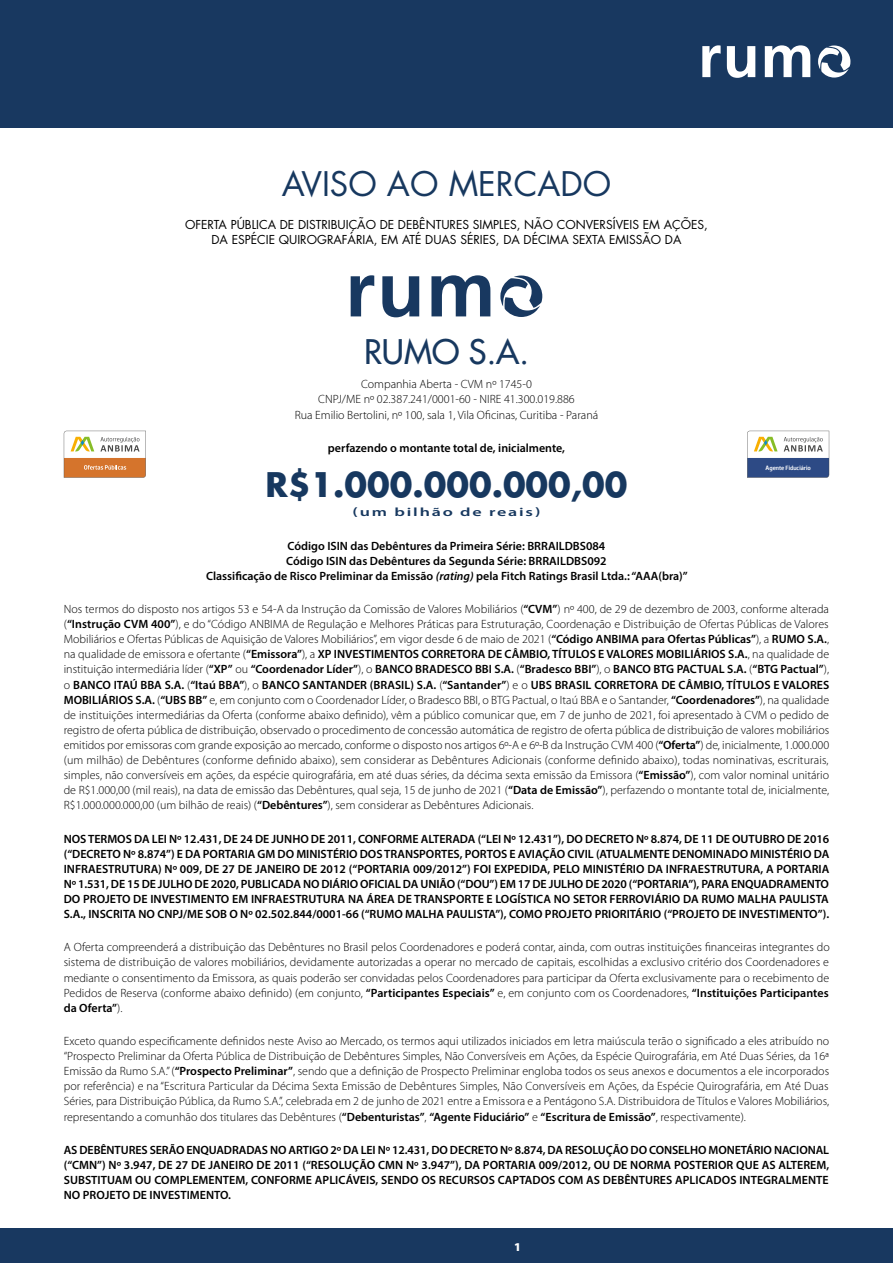
<style>
.page{position:relative;width:893px;height:1263px;background:#fff}
.page>*{position:absolute;margin:0;border:0;box-sizing:border-box;transform-origin:0 0}
.t1{font:700 33px "Futura";color:#17385f}
.t2{font:33px "Futura";color:#17385f}
.t3{font:33px "Futura";color:#17385f}
.t4{font:300 12px/15.1px "Myriad Pro";color:#000;text-align:justify}
.t5{font:600 12px/15.1px "Myriad Pro";color:#000;text-align:justify}
.t6{font:12px/15.1px "Futura";color:#000;text-align:center}
.t7{font:600 12px "Myriad Pro";letter-spacing:.1em;color:#17385f;scale:1.5 1}
.t8{font:900 12px "Myriad Pro";color:#fff}
.t9{font:500 6.15px "Dobra W04";color:#fff}
.s1{font-style:italic}
.s2{font-weight:600}
</style>
<div class="page">
<div style="left:0;top:0;width:893px;height:128px;background:#183860"></div>
<div style="left:0;top:1229px;width:893px;height:34px;background:#183860"></div>
<svg style="left:702px;top:45px;width:19px;height:32px"></svg>
<svg style="left:727px;top:46px;width:28px;height:32px"></svg>
<svg style="left:765px;top:45px;width:45px;height:32px"></svg>
<svg style="left:818px;top:46px;width:32px;height:32px"></svg>
<svg style="left:351px;top:275px;width:23px;height:41px"></svg>
<svg style="left:382px;top:276px;width:37px;height:41px"></svg>
<svg style="left:431px;top:275px;width:59px;height:41px"></svg>
<svg style="left:500px;top:275px;width:42px;height:42px"></svg>
<svg style="left:64px;top:431px;width:82px;height:47px"></svg>
<svg style="left:747px;top:431px;width:82px;height:47px"></svg>
<h1 class="t2" style="left:282px;top:161px;width:331px">AVISO AO MERCADO</h1>
<p class="t6" style="left:185px;top:217px;width:524px">OFERTA PÚBLICA DE DISTRIBUIÇÃO DE DEBÊNTURES SIMPLES, NÃO CONVERSÍVEIS EM AÇÕES,<br>DA ESPÉCIE QUIROGRAFÁRIA, EM ATÉ DUAS SÉRIES, DA DÉCIMA SEXTA EMISSÃO DA</p>
<h1 class="t3" style="left:364px;top:330px;width:166px">RUMO S.A.</h1>
<p class="t4" style="left:295px;top:377px;width:305px;text-align:center">Companhia Aberta - CVM nº 1745-0<br>CNPJ/ME nº 02.387.241/0001-60 - NIRE 41.300.019.886<br>Rua Emilio Bertolini, nº 100, sala 1, Vila Ofcinas, Curitiba - Paraná</p>
<p class="t5" style="left:328px;top:440px;width:239px">perfazendo o montante total de, inicialmente,</p>
<h1 class="t1" style="left:265px;top:461px;width:364px">R$1.000.000.000,00</h1>
<p class="t9" style="left:765px;top:464px;width:47px">Agente Fiduciário</p>
<p class="t7" style="left:352px;top:505px;width:127px">(um bilhão de reais)</p>
<p class="t5" style="left:288px;top:538px;width:319px">Código ISIN das Debêntures da Primeira Série: BRRAILDBS084</p>
<p class="t5" style="left:286px;top:553px;width:322px">Código ISIN das Debêntures da Segunda Série: BRRAILDBS092</p>
<p class="t5" style="left:206px;top:568px;width:483px">Classifcação de Risco Preliminar da Emissão <span class="s1">(rating)</span> pela Fitch Ratings Brasil Ltda.: “AAA(bra)”</p>
<p class="t4" style="left:64px;top:601px;width:767px">Nos termos do disposto nos artigos 53 e 54-A da Instrução da Comissão de Valores Mobiliários (<span class="s2">“CVM”</span>) nº 400, de 29 de dezembro de 2003, conforme alterada (<span class="s2">“Instrução CVM 400”</span>), e do “Código ANBIMA de Regulação e Melhores Práticas para Estruturação, Coordenação e Distribuição de Ofertas Públicas de Valores Mobiliários e Ofertas Públicas de Aquisição de Valores Mobiliários”, em vigor desde 6 de maio de 2021 (<span class="s2">“Código ANBIMA para Ofertas Públicas”</span>), a <span class="s2">RUMO S.A.</span>, na qualidade de emissora e ofertante (<span class="s2">“Emissora”</span>), a <span class="s2">XP INVESTIMENTOS CORRETORA DE CÂMBIO, TÍTULOS E VALORES MOBILIÁRIOS S.A.</span>, na qualidade de instituição intermediária líder (<span class="s2">“XP”</span> ou <span class="s2">“Coordenador Líder”</span>), o <span class="s2">BANCO BRADESCO BBI S.A.</span> (<span class="s2">“Bradesco BBI”</span>), o <span class="s2">BANCO BTG PACTUAL S.A.</span> (<span class="s2">“BTG Pactual”</span>),</p>
<p class="t4" style="left:64px;top:677px;width:767px">o <span class="s2">BANCO ITAÚ BBA S.A.</span> (<span class="s2">“Itaú BBA”</span>), o <span class="s2">BANCO SANTANDER (BRASIL) S.A.</span> (<span class="s2">“Santander”</span>) e o <span class="s2">UBS BRASIL CORRETORA DE CÂMBIO, TÍTULOS E VALORES MOBILIÁRIOS S.A.</span> (<span class="s2">“UBS BB”</span> e, em conjunto com o Coordenador Líder, o Bradesco BBI, o BTG Pactual, o Itaú BBA e o Santander, <span class="s2">“Coordenadores”</span>), na qualidade de instituições intermediárias da Oferta (conforme abaixo defnido), vêm a público comunicar que, em 7 de junho de 2021, foi apresentado à CVM o pedido de registro de oferta pública de distribuição, observado o procedimento de concessão automática de registro de oferta pública de distribuição de valores mobiliários emitidos por emissoras com grande exposição ao mercado, conforme o disposto nos artigos 6º-A e 6º-B da Instrução CVM 400 (<span class="s2">“Oferta”</span>) de, inicialmente, 1.000.000 (um milhão) de Debêntures (conforme defnido abaixo), sem considerar as Debêntures Adicionais (conforme defnido abaixo), todas nominativas, escriturais, simples, não conversíveis em ações, da espécie quirografária, em até duas séries, da décima sexta emissão da Emissora (<span class="s2">“Emissão”</span>), com valor nominal unitário de R$1.000,00 (mil reais), na data de emissão das Debêntures, qual seja, 15 de junho de 2021 (<span class="s2">“Data de Emissão”</span>), perfazendo o montante total de, inicialmente, R$1.000.000.000,00 (um bilhão de reais) (<span class="s2">“Debêntures”</span>), sem considerar as Debêntures Adicionais.</p>
<p class="t5" style="left:64px;top:831px;width:767px">NOS TERMOS DA LEI Nº 12.431, DE 24 DE JUNHO DE 2011, CONFORME ALTERADA (“LEI Nº 12.431”), DO DECRETO Nº 8.874, DE 11 DE OUTUBRO DE 2016 (“DECRETO Nº 8.874”) E DA PORTARIA GM DO MINISTÉRIO DOS TRANSPORTES, PORTOS E AVIAÇÃO CIVIL (ATUALMENTE DENOMINADO MINISTÉRIO DA INFRAESTRUTURA) Nº 009, DE 27 DE JANEIRO DE 2012 (“PORTARIA 009/2012”) FOI EXPEDIDA, PELO MINISTÉRIO DA INFRAESTRUTURA, A PORTARIA Nº 1.531, DE 15 DE JULHO DE 2020, PUBLICADA NO DIÁRIO OFICIAL DA UNIÃO (“DOU”) EM 17 DE JULHO DE 2020 (“PORTARIA”), PARA ENQUADRAMENTO DO PROJETO DE INVESTIMENTO EM INFRAESTRUTURA NA ÁREA DE TRANSPORTE E LOGÍSTICA NO SETOR FERROVIÁRIO DA RUMO MALHA PAULISTA S.A., INSCRITA NO CNPJ/ME SOB O Nº 02.502.844/0001-66 (“RUMO MALHA PAULISTA”), COMO PROJETO PRIORITÁRIO (“PROJETO DE INVESTIMENTO”).</p>
<p class="t4" style="left:64px;top:940px;width:767px">A Oferta compreenderá a distribuição das Debêntures no Brasil pelos Coordenadores e poderá contar, ainda, com outras instituições fnanceiras integrantes do sistema de distribuição de valores mobiliários, devidamente autorizadas a operar no mercado de capitais, escolhidas a exclusivo critério dos Coordenadores e mediante o consentimento da Emissora, as quais poderão ser convidadas pelos Coordenadores para participar da Oferta exclusivamente para o recebimento de Pedidos de Reserva (conforme abaixo defnido) (em conjunto, <span class="s2">“Participantes Especiais”</span> e, em conjunto com os Coordenadores, <span class="s2">“Instituições Participantes da Oferta”</span>).</p>
<p class="t4" style="left:64px;top:1033px;width:767px">Exceto quando especifcamente defnidos neste Aviso ao Mercado, os termos aqui utilizados iniciados em letra maiúscula terão o signifcado a eles atribuído no “Prospecto Preliminar da Oferta Pública de Distribuição de Debêntures Simples, Não Conversíveis em Ações, da Espécie Quirografária, em Até Duas Séries, da 16ª Emissão da Rumo S.A.” (<span class="s2">“Prospecto Preliminar”</span>, sendo que a defnição de Prospecto Preliminar engloba todos os seus anexos e documentos a ele incorporados por referência) e na “Escritura Particular da Décima Sexta Emissão de Debêntures Simples, Não Conversíveis em Ações, da Espécie Quirografária, em Até Duas Séries, para Distribuição Pública, da Rumo S.A.”, celebrada em 2 de junho de 2021 entre a Emissora e a Pentágono S.A. Distribuidora de Títulos e Valores Mobiliários, representando a comunhão dos titulares das Debêntures (<span class="s2">“Debenturistas”</span>, <span class="s2">“Agente Fiduciário”</span> e <span class="s2">“Escritura de Emissão”</span>, respectivamente).</p>
<p class="t5" style="left:64px;top:1142px;width:767px">AS DEBÊNTURES SERÃO ENQUADRADAS NO ARTIGO 2º DA LEI Nº 12.431, DO DECRETO Nº 8.874, DA RESOLUÇÃO DO CONSELHO MONETÁRIO NACIONAL (“CMN”) Nº 3.947, DE 27 DE JANEIRO DE 2011 (“RESOLUÇÃO CMN Nº 3.947”), DA PORTARIA 009/2012, OU DE NORMA POSTERIOR QUE AS ALTEREM, SUBSTITUAM OU COMPLEMENTEM, CONFORME APLICÁVEIS, SENDO OS RECURSOS CAPTADOS COM AS DEBÊNTURES APLICADOS INTEGRALMENTE NO PROJETO DE INVESTIMENTO.</p>
<p class="t8" style="left:514px;top:1240px;width:8px">1</p>
</div>
